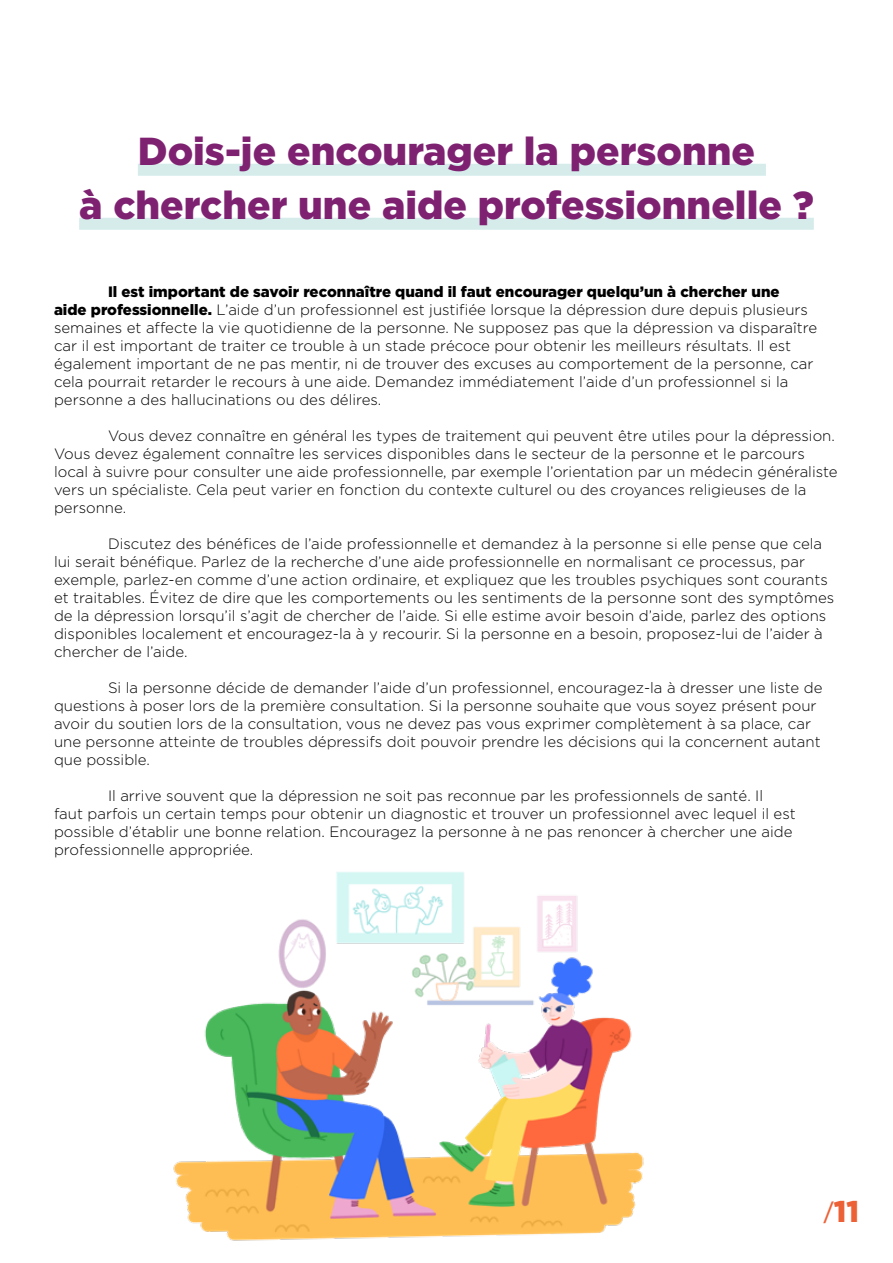
<style>
.page{position:relative;width:893px;height:1263px;background:#fff}
.page>*{position:absolute;margin:0;border:0;box-sizing:border-box;transform-origin:0 0}
.t1{font:900 39px/54px "Gotham";color:#7e2171;text-align:center}
.t2{font:900 30px "Gotham";color:#ec6136}
.t3{font:300 15px/18px "Gotham";color:#000}
.s1{font-weight:900}
.s2{font-family:"Myriad Pro";font-weight:400}
</style>
<div class="page">
<div style="left:138px;top:164px;width:628px;height:12px;background:#d5eceb"></div>
<div style="left:79px;top:218px;width:735px;height:12px;background:#d5eceb"></div>
<img style="left:173px;top:872px;width:471px;height:369px">
<h1 class="t1" style="left:79px;top:123px;width:736px">Dois-je encourager la personne<br>à chercher une aide professionnelle ?</h1>
<p class="t3" style="left:54px;top:282px;width:765px;text-indent:54px"><span class="s1">Il est important de savoir reconnaître quand il faut encourager quelqu’un à chercher une<br>aide professionnelle.</span> L’aide d’un professionnel est justifiée lorsque la dépression dure depuis plusieurs semaines et affecte la vie quotidienne de la personne. Ne supposez pas que la dépression va disparaître car il est important de traiter ce trouble à un stade précoce pour obtenir les meilleurs résultats. Il est également important de ne pas mentir, ni de trouver des excuses au comportement de la personne, car cela pourrait retarder le recours à une aide. Demandez immédiatement l’aide d’un professionnel si la personne a des hallucinations ou des délires.</p>
<p class="t3" style="left:54px;top:426px;width:785px;text-indent:54px">Vous devez connaître en général les types de traitement qui peuvent être utiles pour la dépression.<br>Vous devez également connaître les services disponibles dans le secteur de la personne et le parcours local à suivre pour consulter une aide professionnelle, par exemple l’orientation par un médecin généraliste vers un spécialiste. Cela peut varier en fonction du contexte culturel ou des croyances religieuses de la personne.</p>
<p class="t3" style="left:54px;top:534px;width:782px;text-indent:54px">Discutez des bénéfices de l’aide professionnelle et demandez à la personne si elle pense que cela lui serait bénéfique. Parlez de la recherche d’une aide professionnelle en normalisant ce processus, par exemple, parlez-en comme d’une action ordinaire, et expliquez que les troubles psychiques sont courants et traitables. Évitez de dire que les comportements ou les sentiments de la personne sont des symptômes de la dépression lorsqu’il s’agit de chercher de l’aide. Si elle estime avoir besoin d’aide, parlez des options disponibles localement et encouragez-la à y recourir. Si la personne en a besoin, proposez-lui de l’aider à chercher de l’aide.</p>
<p class="t3" style="left:54px;top:678px;width:770px;text-indent:54px">Si la personne décide de demander l’aide d’un professionnel, encouragez-la à dresser une liste de questions à poser lors de la première consultation. Si la personne souhaite que vous soyez présent pour avoir du soutien lors de la consultation, vous ne devez pas vous exprimer complètement à sa place, car une personne atteinte de troubles dépressifs doit pouvoir prendre les décisions qui la concernent autant que possible.</p>
<p class="t3" style="left:54px;top:786px;width:743px;text-indent:54px">Il arrive souvent que la dépression ne soit pas reconnue par les professionnels de santé. Il faut parfois un certain temps pour obtenir un diagnostic et trouver un professionnel avec lequel il est possible d’établir une bonne relation. Encouragez la personne à ne pas renoncer à chercher une aide professionnelle appropriée.</p>
<h2 class="t2" style="left:823px;top:1194px;width:37px"><span class="s2">/</span>11</h2>
</div>
